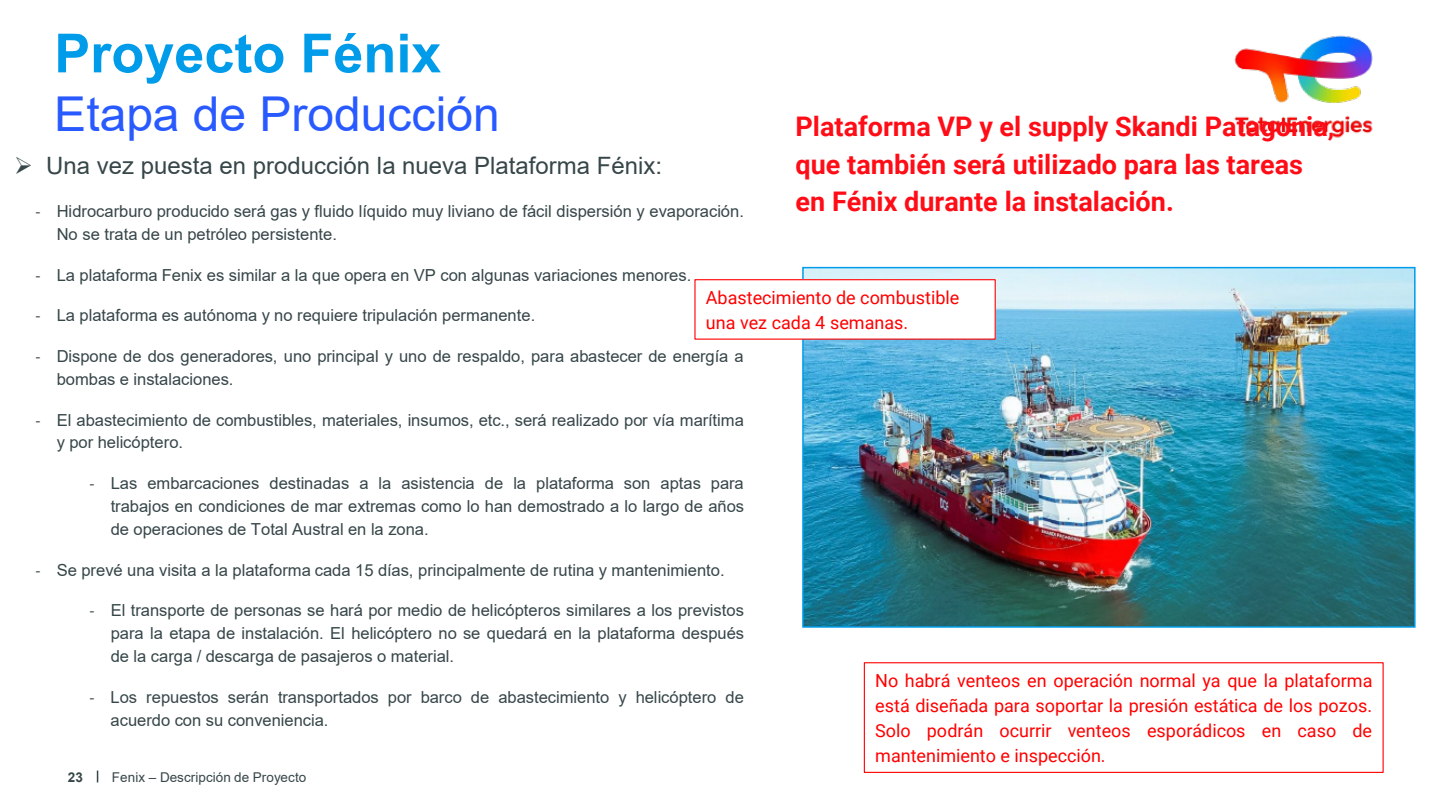
<style>
.page{position:relative;width:1440px;height:810px;background:#fff}
.page>*{position:absolute;margin:0;border:0;box-sizing:border-box;transform-origin:0 0}
.t1{font:700 54px "Arial";color:#009cea}
.t2{font:48px "Arial";color:#285aff}
.t3{font:700 27px/37.2px "Roboto";color:#ff0d17}
.t4{font:24px "Arial";color:#374649}
.t5{font:18px/24.9px "Roboto";color:#f00}
.t6{font:16.65px "Arial";color:#374649}
.t7{font:16.5px/22.8px "Arial";color:#374649}
.t8{font:13.5px "Arial";letter-spacing:.005em;color:#374649}
.t9{font:700 13.5px "Arial";color:#374649}
.s1{font-family:"Calibri"}
</style>
<div class="page">
<img style="left:1234px;top:35px;width:139px;height:103px">
<img style="left:805px;top:270px;width:608px;height:355px">
<div style="left:802px;top:267px;width:614px;height:361px;border:2px solid #009cea"></div>
<div style="left:695px;top:280px;width:300px;height:59px;background:#fff"></div>
<div style="left:694px;top:279px;width:302px;height:61px;border:1px solid #f00"></div>
<div style="left:864px;top:662px;width:520px;height:111px;border:1px solid #f00"></div>
<h1 class="t1" style="left:54px;top:15px;width:389px">Proyecto Fénix</h1>
<h2 class="t2" style="left:54px;top:81px;width:447px">Etapa de Producción</h2>
<h3 class="t3" style="left:796px;top:107px;width:540px">Plataforma VP y el supply Skandi Patagonia, que también será utilizado para las tareas en Fénix durante la instalación.</h3>
<h3 class="t4" style="left:14px;top:149px;width:649px">➢ Una vez puesta en producción la nueva Plataforma Fénix:</h3>
<p class="t7" style="left:57px;top:200px;width:689px;text-indent:-21px"><span class="s1">-</span> Hidrocarburo producido será gas y fluido líquido muy liviano de fácil dispersión y evaporación.<br>No se trata de un petróleo persistente.</p>
<p class="t6" style="left:35px;top:263px;width:657px"><span class="s1">-</span> La plataforma Fenix es similar a la que opera en VP con algunas variaciones menores.</p>
<p class="t7" style="left:35px;top:304px;width:501px"><span class="s1">-</span> La plataforma es autónoma y no requiere tripulación permanente.</p>
<p class="t7" style="left:57px;top:345px;width:689px;text-indent:-21px"><span class="s1">-</span> Dispone de dos generadores, uno principal y uno de respaldo, para abastecer de energía a bombas e instalaciones.</p>
<p class="t6" style="left:35px;top:408px;width:710px"><span class="s1">-</span> El abastecimiento de combustibles, materiales, insumos, etc., será realizado por vía marítima</p>
<p class="t7" style="left:57px;top:431px;width:128px">y por helicóptero.</p>
<p class="t7" style="left:111px;top:472px;width:635px;text-align:justify;text-indent:-21px"><span class="s1">-</span> Las embarcaciones destinadas a la asistencia de la plataforma son aptas para trabajos en condiciones de mar extremas como lo han demostrado a lo largo de años de operaciones de Total Austral en la zona.</p>
<p class="t6" style="left:35px;top:558px;width:691px"><span class="s1">-</span> Se prevé una visita a la plataforma cada 15 días, principalmente de rutina y mantenimiento.</p>
<p class="t7" style="left:111px;top:599px;width:635px;text-align:justify;text-indent:-21px"><span class="s1">-</span> El transporte de personas se hará por medio de helicópteros similares a los previstos para la etapa de instalación. El helicóptero no se quedará en la plataforma después de la carga / descarga de pasajeros o material.</p>
<p class="t7" style="left:111px;top:685px;width:635px;text-indent:-21px"><span class="s1">-</span> Los repuestos serán transportados por barco de abastecimiento y helicóptero de acuerdo con su conveniencia.</p>
<p class="t5" style="left:706px;top:284px;width:255px">Abastecimiento de combustible una vez cada 4 semanas.</p>
<p class="t5" style="left:875px;top:668px;width:499px;text-align:justify">No habrá venteos en operación normal ya que la plataforma está diseñada para soportar la presión estática de los pozos.<br>Solo podrán ocurrir venteos esporádicos en caso de mantenimiento e inspección.</p>
<p class="t9" style="left:68px;top:768px;width:17px">23</p>
<p class="t8" style="left:112px;top:768px;width:196px">Fenix – Descripción de Proyecto</p>
</div>
